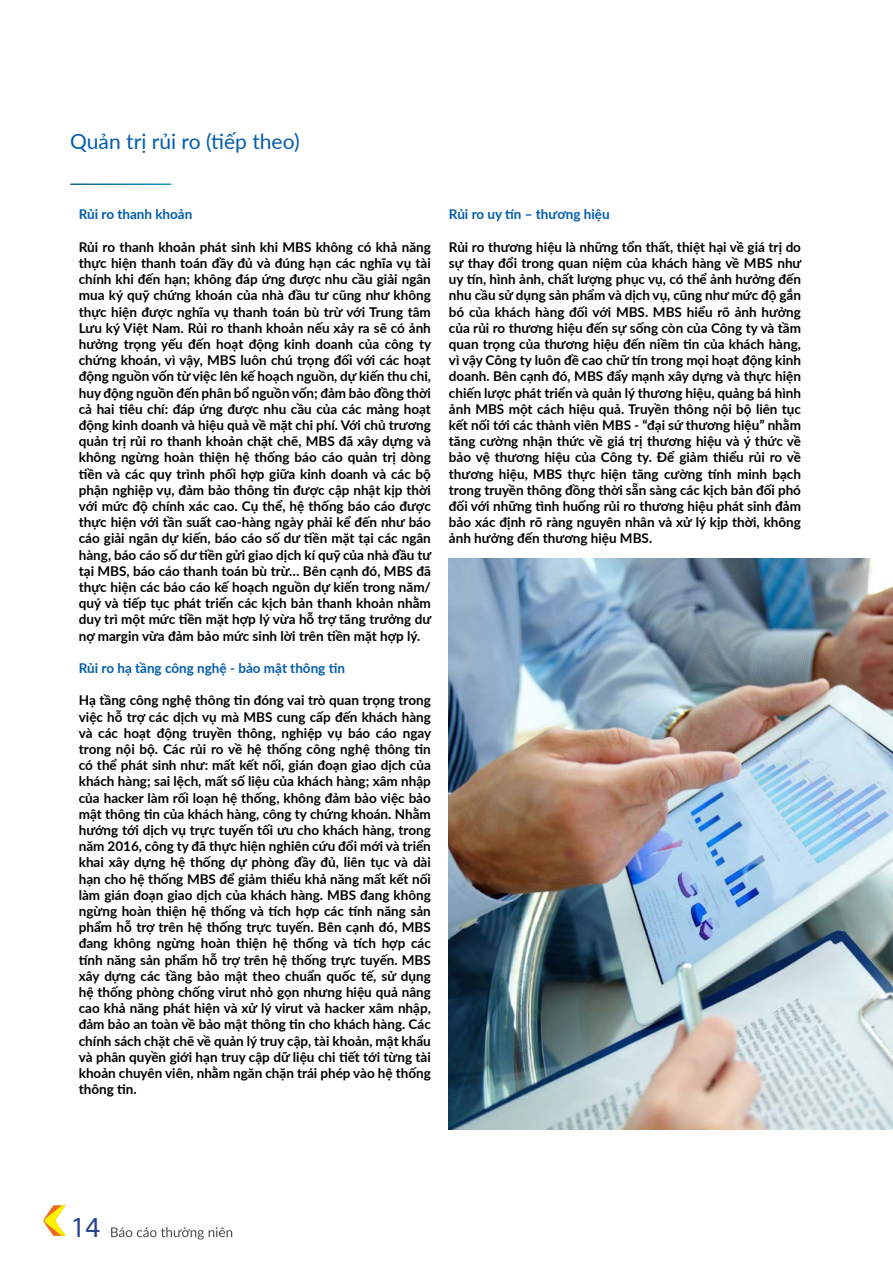
<style>
.page{position:relative;width:893px;height:1263px;background:#fff}
.page>*{position:absolute;margin:0;border:0;box-sizing:border-box;transform-origin:0 0}
.t1{font:25.5px "UTM Neo Sans Intel";color:#25408f}
.t2{font:21px "Lato";color:#005cab}
.t3{font:700 13.5px/16.2px "Lato";color:#000;text-align:justify}
.t4{font:700 13.5px "Lato";color:#005cab}
</style>
<div class="page">
<svg style="left:43px;top:1205px;width:23px;height:31px"></svg>
<svg style="left:111px;top:1227px;width:121px;height:12px"></svg>
<img style="left:449px;top:558px;width:444px;height:572px">
<h2 class="t2" style="left:70px;top:126px;width:231px">Quản trị rủi ro (tiếp theo)</h2>
<p class="t4" style="left:79px;top:204px;width:115px">Rủi ro thanh khoản</p>
<p class="t3" style="left:79px;top:238px;width:354px">Rủi ro thanh khoản phát sinh khi MBS không có khả năng thực hiện thanh toán đầy đủ và đúng hạn các nghĩa vụ tài chính khi đến hạn; không đáp ứng được nhu cầu giải ngân mua ký quỹ chứng khoán của nhà đầu tư cũng như không thực hiện được nghĩa vụ thanh toán bù trừ với Trung tâm Lưu ký Việt Nam. Rủi ro thanh khoản nếu xảy ra sẽ có ảnh hưởng trọng yếu đến hoạt động kinh doanh của công ty chứng khoán, vì vậy, MBS luôn chú trọng đối với các hoạt động nguồn vốn từ việc lên kế hoạch nguồn, dự kiến thu chi, huy động nguồn đến phân bổ nguồn vốn; đảm bảo đồng thời cả hai tiêu chí: đáp ứng được nhu cầu của các mảng hoạt động kinh doanh và hiệu quả về mặt chi phí. Với chủ trương quản trị rủi ro thanh khoản chặt chẽ, MBS đã xây dựng và không ngừng hoàn thiện hệ thống báo cáo quản trị dòng tiền và các quy trình phối hợp giữa kinh doanh và các bộ phận nghiệp vụ, đảm bảo thông tin được cập nhật kịp thời với mức độ chính xác cao. Cụ thể, hệ thống báo cáo được thực hiện với tần suất cao-hàng ngày phải kể đến như báo cáo giải ngân dự kiến, báo cáo số dư tiền mặt tại các ngân hàng, báo cáo số dư tiền gửi giao dịch kí quỹ của nhà đầu tư tại MBS, báo cáo thanh toán bù trừ… Bên cạnh đó, MBS đã thực hiện các báo cáo kế hoạch nguồn dự kiến trong năm/ quý và tiếp tục phát triển các kịch bản thanh khoản nhằm duy trì một mức tiền mặt hợp lý vừa hỗ trợ tăng trưởng dư nợ margin vừa đảm bảo mức sinh lời trên tiền mặt hợp lý.</p>
<p class="t4" style="left:79px;top:658px;width:268px">Rủi ro hạ tầng công nghệ - bảo mật thông tin</p>
<p class="t3" style="left:79px;top:692px;width:354px">Hạ tầng công nghệ thông tin đóng vai trò quan trọng trong việc hỗ trợ các dịch vụ mà MBS cung cấp đến khách hàng và các hoạt động truyền thông, nghiệp vụ báo cáo ngay trong nội bộ. Các rủi ro về hệ thống công nghệ thông tin có thể phát sinh như: mất kết nối, gián đoạn giao dịch của khách hàng; sai lệch, mất số liệu của khách hàng; xâm nhập của hacker làm rối loạn hệ thống, không đảm bảo việc bảo mật thông tin của khách hàng, công ty chứng khoán. Nhằm hướng tới dịch vụ trực tuyến tối ưu cho khách hàng, trong năm 2016, công ty đã thực hiện nghiên cứu đổi mới và triển khai xây dựng hệ thống dự phòng đầy đủ, liên tục và dài hạn cho hệ thống MBS để giảm thiểu khả năng mất kết nối làm gián đoạn giao dịch của khách hàng. MBS đang không ngừng hoàn thiện hệ thống và tích hợp các tính năng sản phẩm hỗ trợ trên hệ thống trực tuyến. Bên cạnh đó, MBS đang không ngừng hoàn thiện hệ thống và tích hợp các tính năng sản phẩm hỗ trợ trên hệ thống trực tuyến. MBS xây dựng các tầng bảo mật theo chuẩn quốc tế, sử dụng hệ thống phòng chống virut nhỏ gọn nhưng hiệu quả nâng cao khả năng phát hiện và xử lý virut và hacker xâm nhập, đảm bảo an toàn về bảo mật thông tin cho khách hàng. Các chính sách chặt chẽ về quản lý truy cập, tài khoản, mật khẩu và phân quyền giới hạn truy cập dữ liệu chi tiết tới từng tài khoản chuyên viên, nhằm ngăn chặn trái phép vào hệ thống thông tin.</p>
<p class="t4" style="left:449px;top:204px;width:162px">Rủi ro uy tín – thương hiệu</p>
<p class="t3" style="left:449px;top:238px;width:354px">Rủi ro thương hiệu là những tổn thất, thiệt hại về giá trị do sự thay đổi trong quan niệm của khách hàng về MBS như uy tín, hình ảnh, chất lượng phục vụ, có thể ảnh hưởng đến nhu cầu sử dụng sản phẩm và dịch vụ, cũng như mức độ gắn bó của khách hàng đối với MBS. MBS hiểu rõ ảnh hưởng của rủi ro thương hiệu đến sự sống còn của Công ty và tầm quan trọng của thương hiệu đến niềm tin của khách hàng, vì vậy Công ty luôn đề cao chữ tín trong mọi hoạt động kinh doanh. Bên cạnh đó, MBS đẩy mạnh xây dựng và thực hiện chiến lược phát triển và quản lý thương hiệu, quảng bá hình ảnh MBS một cách hiệu quả. Truyền thông nội bộ liên tục kết nối tới các thành viên MBS - “đại sứ thương hiệu” nhằm tăng cường nhận thức về giá trị thương hiệu và ý thức về bảo vệ thương hiệu của Công ty. Để giảm thiểu rủi ro về thương hiệu, MBS thực hiện tăng cường tính minh bạch trong truyền thông đồng thời sẵn sàng các kịch bản đối phó đối với những tình huống rủi ro thương hiệu phát sinh đảm bảo xác định rõ ràng nguyên nhân và xử lý kịp thời, không ảnh hưởng đến thương hiệu MBS.</p>
<h1 class="t1" style="left:71px;top:1208px;width:31px">14</h1>
</div>
